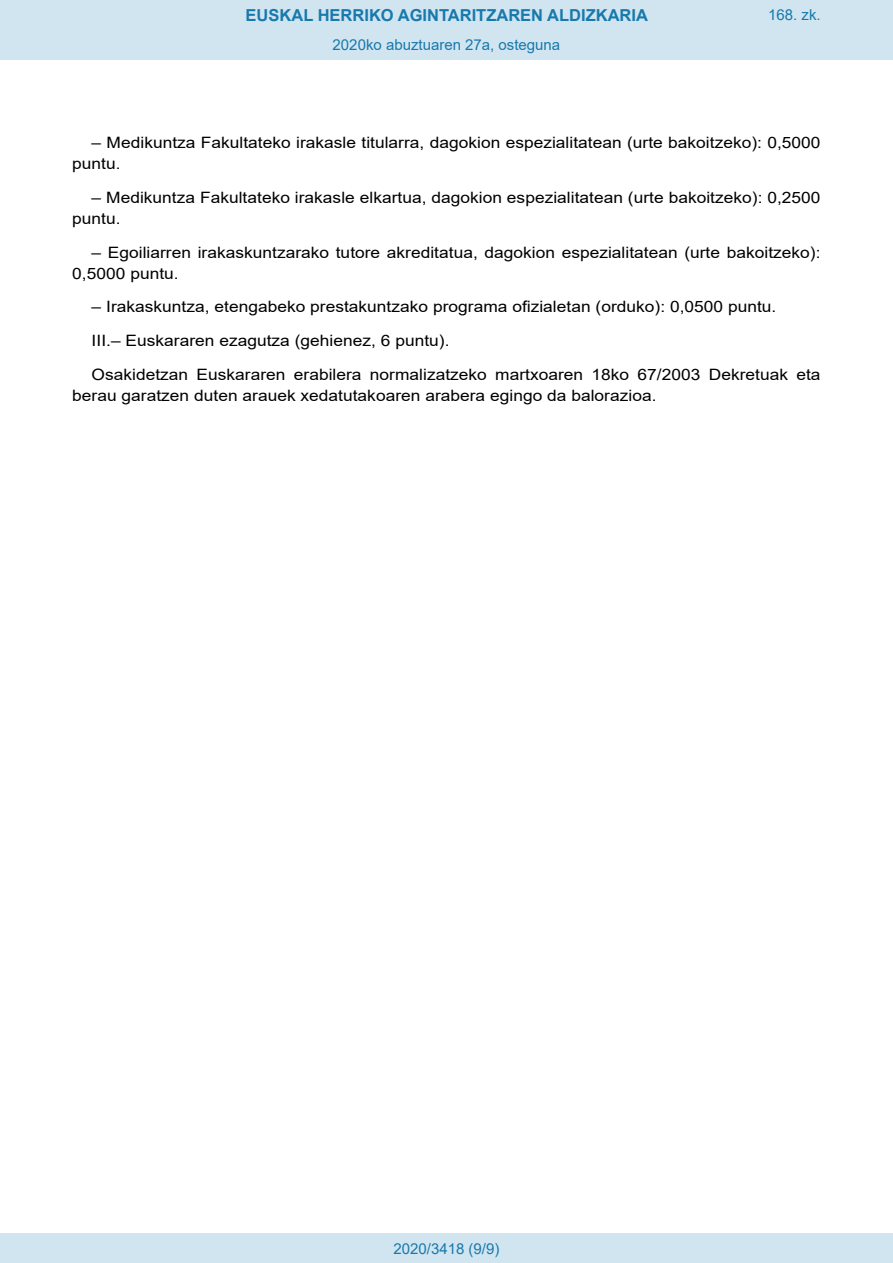
<style>
.page{position:relative;width:893px;height:1263px;background:#fff}
.page>*{position:absolute;margin:0;border:0;box-sizing:border-box;transform-origin:0 0}
.t1{font:700 16.5px "Arial";color:#1879ad}
.BOPVDetalle{font:15.6px/21px "Arial";color:#000;scale:1.11 1}
.Paginacion_Centro{font:15px "Arial";color:#1879ad}
</style>
<div class="page">
<div style="left:0;top:0;width:893px;height:60px;background:#d0e5f0"></div>
<div style="left:0;top:1233px;width:893px;height:30px;background:#d0e5f0"></div>
<p class="t1" style="left:246px;top:3px;width:404px">EUSKAL HERRIKO AGINTARITZAREN ALDIZKARIA</p>
<p class="Paginacion_Centro" style="left:333px;top:35px;width:229px">2020ko abuztuaren 27a, osteguna</p>
<p class="Paginacion_Centro" style="left:768px;top:5px;width:54px">168. zk.</p>
<p class="BOPVDetalle" style="left:72px;top:132px;width:676px;text-indent:19px">– Medikuntza Fakultateko irakasle titularra, dagokion espezialitatean (urte bakoitzeko): 0,5000 puntu.</p>
<p class="BOPVDetalle" style="left:72px;top:187px;width:676px;text-indent:19px">– Medikuntza Fakultateko irakasle elkartua, dagokion espezialitatean (urte bakoitzeko): 0,2500 puntu.</p>
<p class="BOPVDetalle" style="left:72px;top:242px;width:676px;text-indent:19px">– Egoiliarren irakaskuntzarako tutore akreditatua, dagokion espezialitatean (urte bakoitzeko):<br>0,5000 puntu.</p>
<p class="BOPVDetalle" style="left:92px;top:296px;width:618px">– Irakaskuntza, etengabeko prestakuntzako programa ofizialetan (orduko): 0,0500 puntu.</p>
<p class="BOPVDetalle" style="left:92px;top:330px;width:324px">III.– Euskararen ezagutza (gehienez, 6 puntu).</p>
<p class="BOPVDetalle" style="left:72px;top:364px;width:676px;text-indent:19px">Osakidetzan Euskararen erabilera normalizatzeko martxoaren 18ko 67/2003 Dekretuak eta berau garatzen duten arauek xedatutakoaren arabera egingo da balorazioa.</p>
<p class="Paginacion_Centro" style="left:393px;top:1238px;width:107px">2020/3418 (9/9)</p>
</div>
